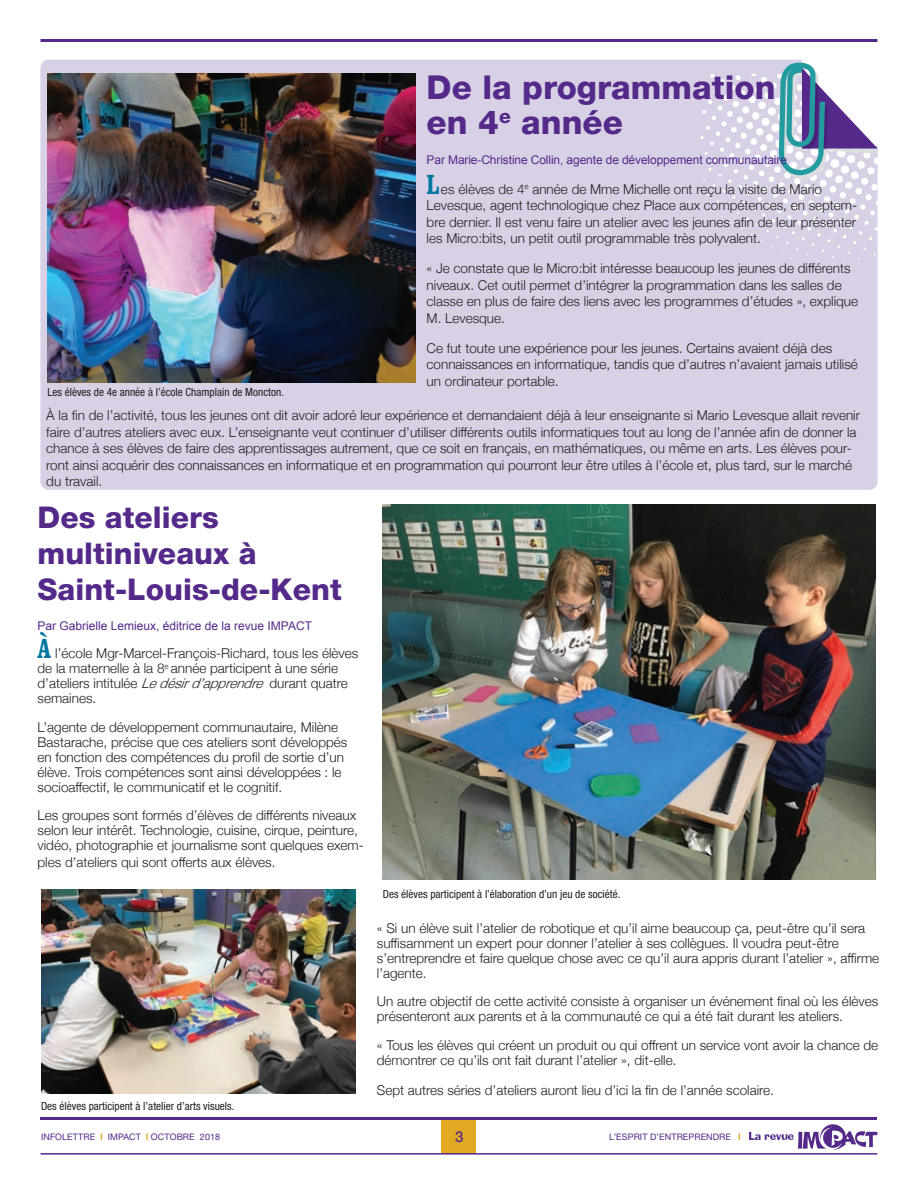
<style>
.page{position:relative;width:918px;height:1188px;background:#fff}
.page>*{position:absolute;margin:0;border:0;box-sizing:border-box;transform-origin:0 0}
.t1{font:800 33px/34.5px "Helvetica Neue";color:#542989}
.t2{font:800 30px/36px "Helvetica Neue";color:#542989}
.t3{font:500 15px "Helvetica Neue";color:#542989}
.t4{font:300 13.5px/15px "Helvetica Neue";color:#231f20}
.t5{font:12px "Arial";letter-spacing:-.01em;color:#542989}
.t6{font:condensed 11.25px "Helvetica Neue";color:#231f20}
.t7{font:9px "Helvetica Neue";letter-spacing:.01em;color:#542989}
.s1{font-family:"Clarendon BT";font-weight:700;font-stretch:condensed;font-size:27px;color:#0077a0}
.s2{font-style:italic}
.s3{font-weight:800;color:#e4a922}
</style>
<div class="page">
<div style="left:442px;top:1119px;width:34px;height:35px;background:#e4a922"></div>
<svg style="left:749px;top:1124px;width:128px;height:26px"></svg>
<hr style="left:40px;top:1117px;width:837px;height:3px;background:#542989">
<hr style="left:40px;top:1153px;width:837px;height:2px;background:#542989">
<hr style="left:40px;top:39px;width:838px;height:3px;background:#542989">
<div style="left:40px;top:60px;width:838px;height:430px;background:#d8d1e6"></div>
<svg style="left:700px;top:62px;width:178px;height:201px"></svg>
<img style="left:383px;top:505px;width:493px;height:374px">
<img style="left:48px;top:74px;width:368px;height:309px">
<img style="left:42px;top:889px;width:313px;height:205px">
<h1 class="t1" style="left:427px;top:70px;width:350px">De la programmation en 4<sup>e</sup> année</h1>
<p class="t5" style="left:427px;top:152px;width:362px">Par Marie-Christine Collin, agente de développement communautaire</p>
<p class="t4" style="left:427px;top:180px;width:432px;line-height:16.5px"><span class="s1">L</span>es élèves de 4<sup>e</sup> année de Mme Michelle ont reçu la visite de Mario Levesque, agent technologique chez Place aux compétences, en septem&shy;bre dernier. Il est venu faire un atelier avec les jeunes afin de leur présenter les Micro:bits, un petit outil programmable très polyvalent.</p>
<p class="t4" style="left:427px;top:259px;width:433px;line-height:16.5px">« Je constate que le Micro:bit intéresse beaucoup les jeunes de différents niveaux. Cet outil permet d’intégrer la programmation dans les salles de classe en plus de faire des liens avec les programmes d’études », explique M. Levesque.</p>
<p class="t4" style="left:427px;top:339px;width:433px;line-height:16.5px">Ce fut toute une expérience pour les jeunes. Certains avaient déjà des connaissances en informatique, tandis que d’autres n’avaient jamais utilisé un ordinateur portable.</p>
<p class="t4" style="left:46px;top:406px;width:815px;line-height:16.5px">À la fin de l’activité, tous les jeunes ont dit avoir adoré leur expérience et demandaient déjà à leur enseignante si Mario Levesque allait revenir faire d’autres ateliers avec eux. L’enseignante veut continuer d’utiliser différents outils informatiques tout au long de l’année afin de donner la chance à ses élèves de faire des apprentissages autrement, que ce soit en français, en mathématiques, ou même en arts. Les élèves pour&shy;ront ainsi acquérir des connaissances en informatique et en programmation qui pourront leur être utiles à l’école et, plus tard, sur le marché du travail.</p>
<p class="t6" style="left:48px;top:386px;width:238px">Les élèves de 4e année à l’école Champlain de Moncton.</p>
<h2 class="t2" style="left:38px;top:499px;width:306px">Des ateliers multiniveaux à<br>Saint-Louis-de-Kent</h2>
<p class="t5" style="left:38px;top:618px;width:276px">Par Gabrielle Lemieux, éditrice de la revue IMPACT</p>
<p class="t4" style="left:38px;top:645px;width:322px"><span class="s1">À</span> l’école Mgr-Marcel-François-Richard, tous les élèves de la maternelle à la 8<sup>e</sup> année participent à une série d’ateliers intitulée <span class="s2">Ledésird’apprendre</span>durant quatre semaines.</p>
<p class="t4" style="left:38px;top:719px;width:311px">L’agente de développement communautaire, Milène Bastarache, précise que ces ateliers sont développés en fonction des compétences du profil de sortie d’un élève. Trois compétences sont ainsi développées : le socioaffectif, le communicatif et le cognitif.</p>
<p class="t4" style="left:38px;top:807px;width:328px">Les groupes sont formés d’élèves de différents niveaux selon leur intérêt. Technologie, cuisine, cirque, peinture, vidéo, photographie et journalisme sont quelques exem-</p>
<p class="t4" style="left:38px;top:854px;width:240px">ples d’ateliers qui sont offerts aux élèves.</p>
<p class="t6" style="left:41px;top:1099px;width:195px">Des élèves participent à l’atelier d’arts visuels.</p>
<p class="t6" style="left:383px;top:887px;width:239px">Des élèves participent à l’élaboration d’un jeu de société.</p>
<p class="t4" style="left:377px;top:920px;width:504px">« Si un élève suit l’atelier de robotique et qu’il aime beaucoup ça, peut-être qu’il sera suffisamment un expert pour donner l’atelier à ses collègues. Il voudra peut-être s’entreprendre et faire quelque chose avec ce qu’il aura appris durant l’atelier », affirme l’agente.</p>
<p class="t4" style="left:377px;top:993px;width:503px">Un autre objectif de cette activité consiste à organiser un événement final où les élèves présenteront aux parents et à la communauté ce qui a été fait durant les ateliers.</p>
<p class="t4" style="left:377px;top:1037px;width:503px">« Tous les élèves qui créent un produit ou qui offrent un service vont avoir la chance de démontrer ce qu’ils ont fait durant l’atelier », dit-elle.</p>
<p class="t4" style="left:377px;top:1082px;width:399px">Sept autres séries d’ateliers auront lieu d’ici la fin de l’année scolaire.</p>
<p class="t7" style="left:41px;top:1132px;width:181px">INFOLETTRE <span class="s3">|</span> IMPACT <span class="s3">|</span> OCTOBRE 2018</p>
<p class="t3" style="left:455px;top:1124px;width:10px">3</p>
<p class="t7" style="left:609px;top:1132px;width:133px">L’ESPRIT D’ENTREPRENDRE <span class="s3">|</span></p>
</div>
